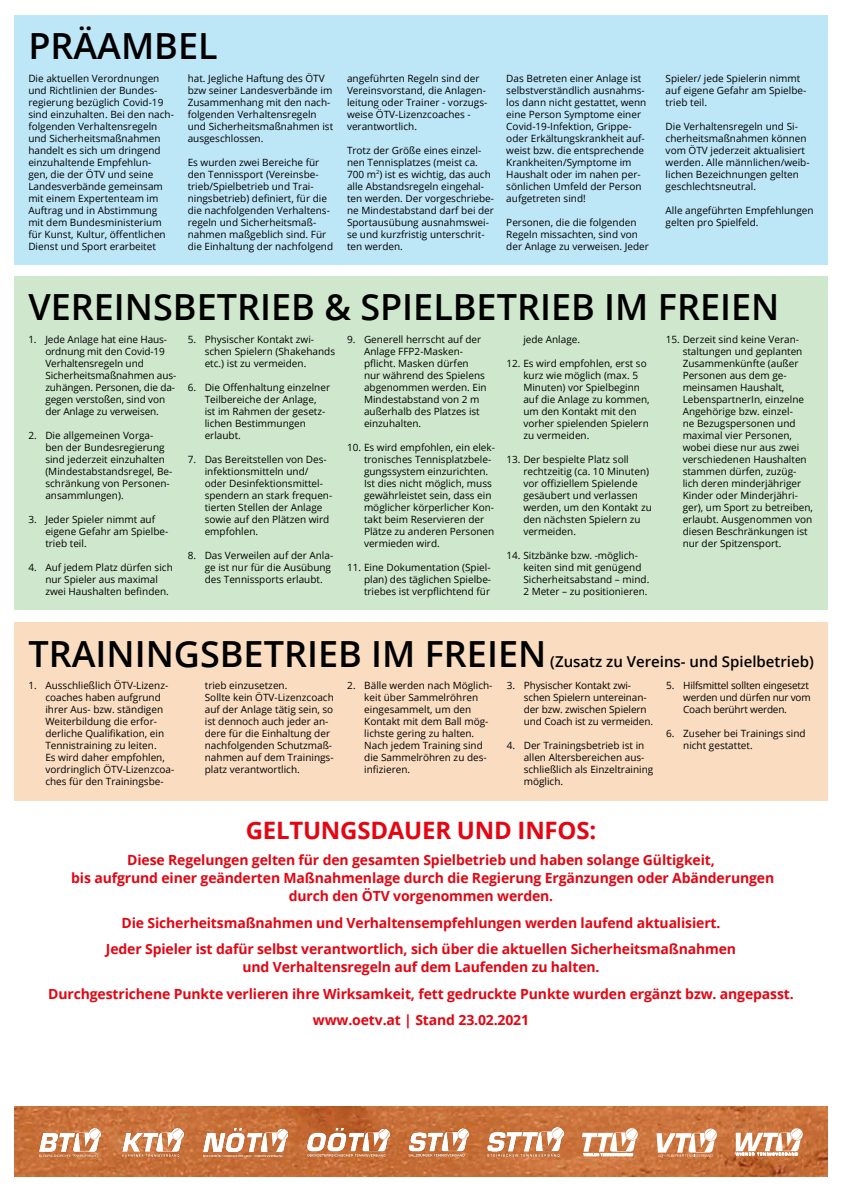
<style>
.page{position:relative;width:842px;height:1191px;background:#fff}
.page>*{position:absolute;margin:0;border:0;box-sizing:border-box;transform-origin:0 0}
.t1{font:600 36px "Open Sans";color:#000}
.t2{font:700 24px "Open Sans";letter-spacing:-.01em;color:#e30613}
.t3{font:600 15px "Open Sans";color:#000}
.t4{font:700 14px/26.5px "Open Sans";letter-spacing:-.01em;color:#e30613;text-align:center}
.t5{font:10px/12px "Open Sans";color:#000}
.t6{font:10px/12px "Open Sans";letter-spacing:-.02em;color:#000}
</style>
<div class="page">
<div style="left:14px;top:276px;width:814px;height:334px;background:#cfe8cd"></div>
<div style="left:14px;top:622px;width:814px;height:179px;background:#fadcc0"></div>
<div style="left:14px;top:15px;width:814px;height:249px;background:#bde6f7"></div>
<img style="left:14px;top:1106px;width:814px;height:70px">
<img style="left:40px;top:1128px;width:60px;height:28px">
<img style="left:121px;top:1128px;width:63px;height:29px">
<img style="left:203px;top:1128px;width:85px;height:28px">
<img style="left:307px;top:1128px;width:82px;height:29px">
<img style="left:487px;top:1127px;width:76px;height:29px">
<img style="left:408px;top:1128px;width:61px;height:29px">
<svg style="left:656px;top:1128px;width:61px;height:28px"></svg>
<svg style="left:736px;top:1128px;width:67px;height:27px"></svg>
<svg style="left:582px;top:1128px;width:56px;height:27px"></svg>
<h1 class="t1" style="left:28px;top:21px;width:191px">PRÄAMBEL</h1>
<p class="t5" style="left:28px;top:72px;width:147px">Die aktuellen Verordnungen und Richtlinien der Bundes&shy;regierung bezüglich Covid-19 sind einzuhalten. Bei den nach&shy;folgenden Verhaltensregeln und Sicherheitsmaßnahmen handelt es sich um dringend einzuhaltende Empfehlun-<br>gen, die der ÖTV und seine<br>Landesverbände gemeinsam mit einem Expertenteam im<br>Auftrag und in Abstimmung mit dem Bundesministerium für Kunst, Kultur, öffentlichen<br>Dienst und Sport erarbeitet</p>
<p class="t5" style="left:188px;top:72px;width:147px">hat. Jegliche Haftung des ÖTV bzw seiner Landesverbände im<br>Zusammenhang mit den nach&shy;folgenden Verhaltensregeln und Sicherheitsmaßnahmen ist ausgeschlossen.</p>
<p class="t5" style="left:188px;top:156px;width:147px">Es wurden zwei Bereiche für den Tennissport (Vereinsbe&shy;trieb/Spielbetrieb und Trai&shy;ningsbetrieb) definiert, für die die nachfolgenden Verhaltens&shy;regeln und Sicherheitsmaß&shy;nahmen maßgeblich sind. Für die Einhaltung der nachfolgend</p>
<p class="t5" style="left:347px;top:72px;width:142px">angeführten Regeln sind der<br>Vereinsvorstand, die Anlagen&shy;leitung oder Trainer - vorzugs&shy;weise ÖTV-Lizenzcoaches - verantwortlich.</p>
<p class="t5" style="left:347px;top:144px;width:149px">Trotz der Größe eines einzel&shy;nen Tennisplatzes (meist ca.<br>700 m<sup>2</sup>) ist es wichtig, das auch alle Abstandsregeln eingehal&shy;ten werden. Der vorgeschriebe&shy;ne Mindestabstand darf bei der<br>Sportausübung ausnahmswei&shy;se und kurzfristig unterschrit&shy;ten werden.</p>
<p class="t5" style="left:506px;top:72px;width:142px">Das Betreten einer Anlage ist selbstverständlich ausnahms&shy;los dann nicht gestattet, wenn eine Person Symptome einer<br>Covid-19-Infektion, Grippe&shy;oder Erkältungskrankheit auf&shy;weist bzw. die entsprechende<br>Krankheiten/Symptome im<br>Haushalt oder im nahen per&shy;sönlichen Umfeld der Person aufgetreten sind!</p>
<p class="t5" style="left:506px;top:216px;width:144px">Personen, die die folgenden<br>Regeln missachten, sind von der Anlage zu verweisen. Jeder</p>
<p class="t5" style="left:666px;top:72px;width:142px">Spieler/ jede Spielerin nimmt auf eigene Gefahr am Spielbe&shy;trieb teil.</p>
<p class="t5" style="left:666px;top:120px;width:145px">Die Verhaltensregeln und Si&shy;cherheitsmaßnahmen können vom ÖTV jederzeit aktualisiert werden. Alle männlichen/weib&shy;lichen Bezeichnungen gelten geschlechtsneutral.</p>
<p class="t5" style="left:666px;top:204px;width:149px">Alle angeführten Empfehlungen gelten pro Spielfeld.</p>
<h1 class="t1" style="left:28px;top:283px;width:752px">VEREINSBETRIEB &amp; SPIELBETRIEB IM FREIEN</h1>
<p class="t5" style="left:45px;top:333px;width:132px;text-indent:-17px">1. Jede Anlage hat eine Haus&shy;ordnung mit den Covid-19<br>Verhaltensregeln und<br>Sicherheitsmaßnahmen aus&shy;zuhängen. Personen, die da&shy;gegen verstoßen, sind von der Anlage zu verweisen.</p>
<p class="t5" style="left:45px;top:429px;width:128px;text-indent:-17px">2. Die allgemeinen Vorga&shy;ben der Bundesregierung sind jederzeit einzuhalten (Mindestabstandsregel, Be&shy;schränkung von Personen&shy;ansammlungen).</p>
<p class="t5" style="left:45px;top:513px;width:124px;text-indent:-17px">3. Jeder Spieler nimmt auf eigene Gefahr am Spielbe&shy;trieb teil.</p>
<p class="t5" style="left:45px;top:561px;width:129px;text-indent:-17px">4. Auf jedem Platz dürfen sich nur Spieler aus maximal zwei Haushalten befinden.</p>
<p class="t5" style="left:364px;top:333px;width:124px;text-indent:-17px">9. Generell herrscht auf der<br>Anlage FFP2-Masken&shy;pflicht. Masken dürfen nur während des Spielens abgenommen werden. Ein<br>Mindestabstand von 2 m außerhalb des Platzes ist einzuhalten.</p>
<p class="t5" style="left:364px;top:441px;width:132px;text-indent:-17px">10. Es wird empfohlen, ein elek&shy;tronisches Tennisplatzbele&shy;gungssystem einzurichten.<br>Ist dies nicht möglich, muss gewährleistet sein, dass ein möglicher körperlicher Kon&shy;takt beim Reservieren der<br>Plätze zu anderen Personen vermieden wird.</p>
<p class="t5" style="left:364px;top:561px;width:129px;text-align:justify;text-indent:-17px">11. Eine Dokumentation (Spiel&shy;plan) des täglichen Spielbe&shy;triebes ist verpflichtend für</p>
<p class="t5" style="left:205px;top:333px;width:132px;text-indent:-17px">5. Physischer Kontakt zwi&shy;schen Spielern (Shakehands etc.) ist zu vermeiden.</p>
<p class="t5" style="left:205px;top:381px;width:127px;text-indent:-17px">6. Die Offenhaltung einzelner<br>Teilbereiche der Anlage,<br>ist im Rahmen der gesetz&shy;lichen Bestimmungen erlaubt.</p>
<p class="t5" style="left:205px;top:453px;width:129px;text-indent:-17px">7. Das Bereitstellen von Des&shy;infektionsmitteln und/ oder Desinfektionsmittel&shy;spendern an stark frequen&shy;tierten Stellen der Anlage sowie auf den Plätzen wird empfohlen.</p>
<p class="t5" style="left:205px;top:549px;width:130px;text-indent:-17px">8. Das Verweilen auf der Anla&shy;ge ist nur für die Ausübung des Tennissports erlaubt.</p>
<p class="t5" style="left:523px;top:333px;width:58px">jede Anlage.</p>
<p class="t5" style="left:523px;top:357px;width:128px;text-indent:-17px">12. Es wird empfohlen, erst so kurz wie möglich (max. 5<br>Minuten) vor Spielbeginn auf die Anlage zu kommen, um den Kontakt mit den vorher spielenden Spielern zu vermeiden.</p>
<p class="t5" style="left:523px;top:453px;width:130px;text-indent:-17px">13. Der bespielte Platz soll rechtzeitig (ca. 10 Minuten) vor offiziellem Spielende gesäubert und verlassen werden, um den Kontakt zu den nächsten Spielern zu vermeiden.</p>
<p class="t5" style="left:523px;top:549px;width:127px;text-indent:-17px">14. Sitzbänke bzw. -möglich&shy;keiten sind mit genügend<br>Sicherheitsabstand – mind.<br>2 Meter – zu positionieren.</p>
<p class="t5" style="left:683px;top:333px;width:132px;text-indent:-17px">15. Derzeit sind keine Veran&shy;staltungen und geplanten<br>Zusammenkünfte (außer<br>Personen aus dem ge&shy;meinsamen Haushalt,<br>LebenspartnerIn, einzelne<br>Angehörige bzw. einzel-<br>ne Bezugspersonen und maximal vier Personen, wobei diese nur aus zwei verschiedenen Haushalten stammen dürfen, zuzüg&shy;lich deren minderjähriger<br>Kinder oder Minderjähri&shy;ger), um Sport zu betreiben, erlaubt. Ausgenommen von diesen Beschränkungen ist nur der Spitzensport.</p>
<h1 class="t1" style="left:28px;top:629px;width:519px">TRAININGSBETRIEB IM FREIEN</h1>
<h3 class="t3" style="left:550px;top:651px;width:265px">(Zusatz zu Vereins- und Spielbetrieb)</h3>
<p class="t5" style="left:45px;top:679px;width:130px;text-indent:-17px">1. Ausschließlich ÖTV-Lizenz&shy;coaches haben aufgrund ihrer Aus- bzw. ständigen<br>Weiterbildung die erfor&shy;derliche Qualifikation, ein<br>Tennistraining zu leiten.<br>Es wird daher empfohlen, vordringlich ÖTV-Lizenzcoa&shy;ches für den Trainingsbe-</p>
<p class="t5" style="left:205px;top:679px;width:131px">trieb einzusetzen.<br>Sollte kein ÖTV-Lizenzcoach auf der Anlage tätig sein, so ist dennoch auch jeder an&shy;dere für die Einhaltung der nachfolgenden Schutzmaß&shy;nahmen auf dem Trainings&shy;platz verantwortlich.</p>
<p class="t5" style="left:364px;top:679px;width:130px;text-indent:-17px">2. Bälle werden nach Möglich&shy;keit über Sammelröhren eingesammelt, um den<br>Kontakt mit dem Ball mög&shy;lichste gering zu halten.<br>Nach jedem Training sind die Sammelröhren zu des&shy;infizieren.</p>
<p class="t5" style="left:524px;top:679px;width:131px;text-indent:-17px">3. Physischer Kontakt zwi&shy;schen Spielern untereinan&shy;der bzw. zwischen Spielern und Coach ist zu vermeiden.</p>
<p class="t5" style="left:524px;top:739px;width:131px;text-indent:-17px">4. Der Trainingsbetrieb ist in allen Altersbereichen aus&shy;schließlich als Einzeltraining möglich.</p>
<p class="t6" style="left:683px;top:679px;width:129px;text-indent:-17px">5. Hilfsmittel sollten eingesetzt werden und dürfen nur vom<br>Coach berührt werden.</p>
<p class="t5" style="left:683px;top:727px;width:124px;text-indent:-17px">6. Zuseher bei Trainings sind nicht gestattet.</p>
<h2 class="t2" style="left:246px;top:813px;width:352px">GELTUNGSDAUER UND INFOS:</h2>
<h3 class="t4" style="left:71px;top:850px;width:704px;line-height:18px">Diese Regelungen gelten für den gesamten Spielbetrieb und haben solange Gültigkeit,<br>bis aufgrund einer geänderten Maßnahmenlage durch die Regierung Ergänzungen oder Abänderungen durch den ÖTV vorgenommen werden.</h3>
<h3 class="t4" style="left:106px;top:909px;width:632px">Die Sicherheitsmaßnahmen und Verhaltensempfehlungen werden laufend aktualisiert.<br>Jeder Spieler ist dafür selbst verantwortlich, sich über die aktuellen Sicherheitsmaßnahmen</h3>
<h3 class="t4" style="left:48px;top:953px;width:747px">und Verhaltensregeln auf dem Laufenden zu halten.<br>Durchgestrichene Punkte verlieren ihre Wirksamkeit, fett gedruckte Punkte wurden ergänzt bzw. angepasst. www.oetv.at | Stand 23.02.2021</h3>
</div>
